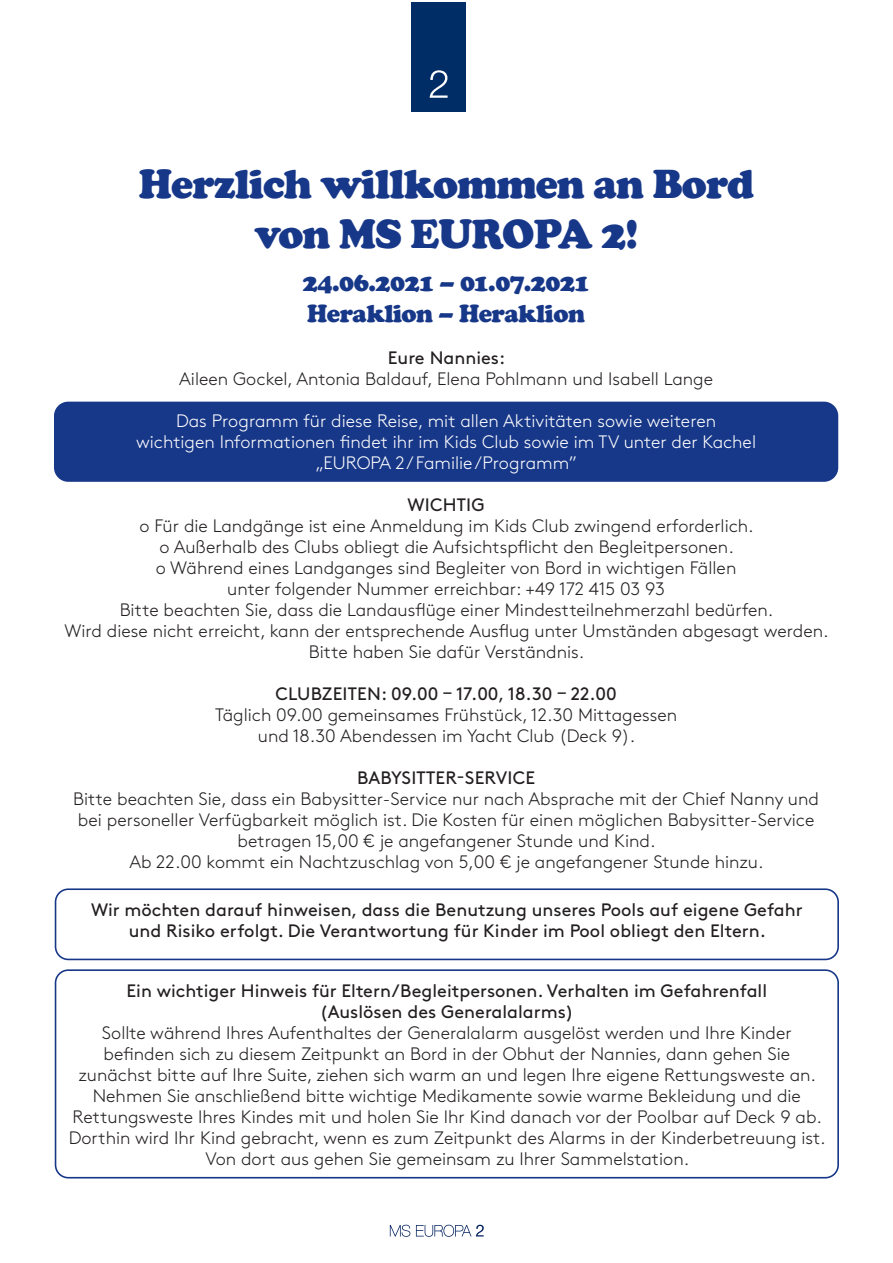
<style>
.page{position:relative;width:893px;height:1263px;background:#fff}
.page>*{position:absolute;margin:0;border:0;box-sizing:border-box;transform-origin:0 0}
.Grundtext{font:900 42px "Cooper";letter-spacing:-.02em;color:#173788}
.Grundtext-2{font:900 25.5px "Cooper";letter-spacing:-.02em;color:#173788}
.Grundtext-3{font:300 18px/21px "Brown Std";color:#231f20;text-align:center}
.Grundtext-4{font:18px "Brown Std";color:#231f20}
.Grundtext-5{font:300 18px "Brown Std";color:#fff}
</style>
<div class="page">
<div style="left:411px;top:2px;width:55px;height:109px;background:#002d66"></div>
<svg style="left:430px;top:70px;width:18px;height:28px"></svg>
<svg style="left:390px;top:1225px;width:94px;height:12px"></svg>
<div style="left:55px;top:403px;width:782px;height:77px;background:#173788;border-radius:13px"></div>
<div style="left:54px;top:402px;width:784px;height:80px;border:3px solid #173788;border-radius:13px"></div>
<div style="left:55px;top:969px;width:784px;height:209px;border:2px solid #173788;border-radius:13px"></div>
<div style="left:55px;top:888px;width:784px;height:72px;border:2px solid #173788;border-radius:13px"></div>
<p class="Grundtext" style="left:139px;top:159px;width:617px">Herzlich willkommen an Bord</p>
<p class="Grundtext" style="left:255px;top:210px;width:385px">von MS EUROPA 2!</p>
<p class="Grundtext-2" style="left:303px;top:268px;width:288px">24.06.2021 – 01.07.2021</p>
<p class="Grundtext-2" style="left:307px;top:299px;width:279px">Heraklion – Heraklion</p>
<p class="Grundtext-4" style="left:388px;top:347px;width:119px">Eure Nannies:</p>
<p class="Grundtext-3" style="left:179px;top:369px;width:535px">Aileen Gockel, Antonia Baldauf, Elena Pohlmann und Isabell Lange</p>
<p class="Grundtext-5" style="left:176px;top:411px;width:541px">Das Programm für diese Reise, mit allen Aktivitäten sowie weiteren</p>
<p class="Grundtext-5" style="left:136px;top:432px;width:621px">wichtigen Informationen findet ihr im Kids Club sowie im TV unter der Kachel</p>
<p class="Grundtext-5" style="left:315px;top:453px;width:263px">„EUROPA 2 / Familie /Programm”</p>
<p class="Grundtext-4" style="left:408px;top:494px;width:78px">WICHTIG</p>
<p class="Grundtext-3" style="left:139px;top:516px;width:616px">o Für die Landgänge ist eine Anmeldung im Kids Club zwingend erforderlich.</p>
<p class="Grundtext-3" style="left:159px;top:537px;width:576px">o Außerhalb des Clubs obliegt die Aufsichtspflicht den Begleitpersonen.</p>
<p class="Grundtext-3" style="left:156px;top:558px;width:582px">o Während eines Landganges sind Begleiter von Bord in wichtigen Fällen</p>
<p class="Grundtext-3" style="left:227px;top:579px;width:439px">unter folgender Nummer erreichbar: +49 172 415 03 93</p>
<p class="Grundtext-3" style="left:120px;top:600px;width:655px">Bitte beachten Sie, dass die Landausflüge einer Mindestteilnehmerzahl bedürfen.</p>
<p class="Grundtext-3" style="left:65px;top:621px;width:766px">Wird diese nicht erreicht, kann der entsprechende Ausflug unter Umständen abgesagt werden.<br>Bitte haben Sie dafür Verständnis.</p>
<p class="Grundtext-4" style="left:276px;top:683px;width:343px">CLUBZEITEN: 09.00 – 17.00, 18.30 – 22.00</p>
<p class="Grundtext-3" style="left:215px;top:705px;width:464px">Täglich 09.00 gemeinsames Frühstück, 12.30 Mittagessen</p>
<p class="Grundtext-3" style="left:258px;top:726px;width:379px">und 18.30 Abendessen im Yacht Club (Deck 9).</p>
<p class="Grundtext-4" style="left:357px;top:767px;width:179px">BABYSITTER-SERVICE</p>
<p class="Grundtext-3" style="left:73px;top:789px;width:747px">Bitte beachten Sie, dass ein Babysitter-Service nur nach Absprache mit der Chief Nanny und bei personeller Verfügbarkeit möglich ist. Die Kosten für einen möglichen Babysitter-Service betragen 15,00 € je angefangener Stunde und Kind.</p>
<p class="Grundtext-3" style="left:130px;top:852px;width:636px">Ab 22.00 kommt ein Nachtzuschlag von 5,00 € je angefangener Stunde hinzu.</p>
<p class="Grundtext-4" style="left:91px;top:899px;width:713px">Wir möchten darauf hinweisen, dass die Benutzung unseres Pools auf eigene Gefahr</p>
<p class="Grundtext-4" style="left:129px;top:920px;width:639px">und Risiko erfolgt. Die Verantwortung für Kinder im Pool obliegt den Eltern.</p>
<p class="Grundtext-4" style="left:127px;top:980px;width:642px">Ein wichtiger Hinweis für Eltern/Begleitpersonen. Verhalten im Gefahrenfall</p>
<p class="Grundtext-4" style="left:320px;top:1001px;width:256px">(Auslösen des Generalalarms)</p>
<p class="Grundtext-3" style="left:69px;top:1022px;width:758px">Sollte während Ihres Aufenthaltes der Generalalarm ausgelöst werden und Ihre Kinder befinden sich zu diesem Zeitpunkt an Bord in der Obhut der Nannies, dann gehen Sie zunächst bitte auf Ihre Suite, ziehen sich warm an und legen Ihre eigene Rettungsweste an.<br>Nehmen Sie anschließend bitte wichtige Medikamente sowie warme Bekleidung und die Rettungsweste Ihres Kindes mit und holen Sie Ihr Kind danach vor der Poolbar auf Deck 9 ab.<br>Dorthin wird Ihr Kind gebracht, wenn es zum Zeitpunkt des Alarms in der Kinderbetreuung ist.<br>Von dort aus gehen Sie gemeinsam zu Ihrer Sammelstation.</p>
</div>
